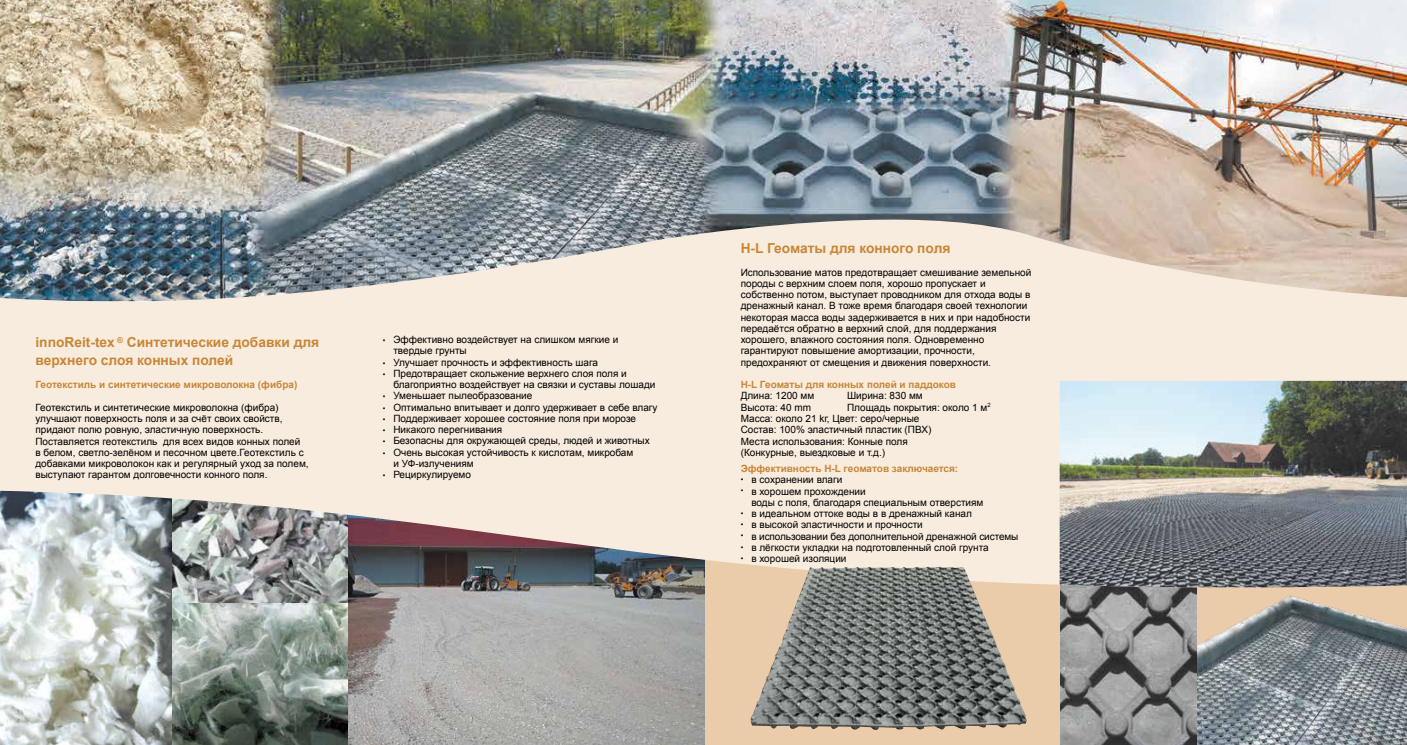
<style>
.page{position:relative;width:1407px;height:745px;background:#fff}
.page>*{position:absolute;margin:0;border:0;box-sizing:border-box;transform-origin:0 0}
.t1{font:700 13.75px/17.5px "Arial";color:#c88637}
.t2{font:10px/11.2px "Arial";color:#000}
.t3{font:700 10px "Arial";color:#c88637}
.s1{font-size:7.5px}
</style>
<div class="page">
<img style="left:1196px;top:603px;width:211px;height:141px">
<img style="left:1059px;top:603px;width:137px;height:141px">
<img style="left:347px;top:603px;width:358px;height:141px">
<div style="left:705px;top:539px;width:354px;height:205px;background:#eaccaa"></div>
<img style="left:172px;top:603px;width:175px;height:141px">
<img style="left:0;top:603px;width:172px;height:141px">
<svg style="left:0;top:303px;width:1407px;height:300px;background:#e4dacf"></svg>
<img style="left:1059px;top:380px;width:348px;height:208px">
<img style="left:0;top:0;width:1407px;height:303px">
<img style="left:750px;top:566px;width:277px;height:164px">
<h1 class="t1" style="left:35px;top:334px;width:285px">innoReit-tex <sup>®</sup> Синтетические добавки для верхнего слоя конных полей</h1>
<p class="t3" style="left:35px;top:378px;width:263px">Геотекстиль и синтетические микроволокна (фибра)</p>
<p class="t2" style="left:35px;top:401px;width:275px">Геотекстиль и синтетические микроволокна (фибра) улучшают поверхность поля и за счёт своих свойств, придают полю ровную, эластичную поверхность.<br>Поставляется геотекстиль для всех видов конных полей<br>в белом, светло-зелёном и песочном цвете.Геотекстиль с добавками микроволокон как и регулярный уход за полем, выступают гарантом долговечности конного поля.</p>
<p class="t2" style="left:393px;top:334px;width:227px;text-indent:-11px"><span class="s1">•</span> Эффективно воздействует на слишком мягкие и твердые грунты</p>
<p class="t2" style="left:383px;top:356px;width:217px"><span class="s1">•</span> Улучшает прочность и эффективность шага</p>
<p class="t2" style="left:393px;top:367px;width:264px;text-indent:-11px"><span class="s1">•</span> Предотвращает скольжение верхнего слоя поля и благоприятно воздействует на связки и суставы лошади</p>
<p class="t2" style="left:383px;top:390px;width:151px"><span class="s1">•</span> Уменьшает пылеобразование</p>
<p class="t2" style="left:383px;top:401px;width:276px"><span class="s1">•</span> Оптимально впитывает и долго удерживает в себе влагу</p>
<p class="t2" style="left:383px;top:412px;width:255px"><span class="s1">•</span> Поддерживает хорошее состояние поля при морозе</p>
<p class="t2" style="left:383px;top:424px;width:121px"><span class="s1">•</span> Никакого перегнивания</p>
<p class="t2" style="left:383px;top:435px;width:269px"><span class="s1">•</span> Безопасны для окружающей среды, людей и животных</p>
<p class="t2" style="left:393px;top:446px;width:241px;text-indent:-11px"><span class="s1">•</span> Очень высокая устойчивость к кислотам, микробам и УФ-излучениям</p>
<p class="t2" style="left:383px;top:469px;width:90px"><span class="s1">•</span> Рециркулируемо</p>
<h1 class="t1" style="left:741px;top:240px;width:211px">H-L Геоматы для конного поля</h1>
<p class="t2" style="left:741px;top:266px;width:292px">Использование матов предотвращает смешивание земельной породы с верхним слоем поля, хорошо пропускает и собственно потом, выступает проводником для отхода воды в дренажный канал. В тоже время благодаря своей технологии некоторая масса воды задерживается в них и при надобности передаётся обратно в верхний слой, для поддержания хорошего, влажного состояния поля. Одновременно гарантируют повышение амортизации, прочности, предохраняют от смещения и движения поверхности.</p>
<p class="t3" style="left:741px;top:378px;width:217px">H-L Геоматы для конных полей и паддоков</p>
<p class="t2" style="left:741px;top:390px;width:75px">Длина: 1200 мм</p>
<p class="t2" style="left:847px;top:390px;width:77px">Ширина: 830 мм</p>
<p class="t2" style="left:741px;top:401px;width:72px">Высота: 40 mm</p>
<p class="t2" style="left:741px;top:401px;width:251px;text-indent:106px">Площадь покрытия: около 1 м<sup>2<br></sup>Масса: около 21 kг, Цвет: серо/черные<br>Состав: 100% эластичный пластик (ПВХ)<br>Места использования: Конные поля<br>(Конкурные, выездковые и т.д.)</p>
<p class="t3" style="left:741px;top:461px;width:219px">Эффективность H-L геоматов заключается:</p>
<p class="t2" style="left:741px;top:474px;width:103px"><span class="s1">•</span> в сохранении влаги</p>
<p class="t2" style="left:751px;top:485px;width:234px;text-indent:-11px"><span class="s1">•</span> в хорошем прохождении<br>воды с поля, благодаря специальным отверстиям</p>
<p class="t2" style="left:741px;top:507px;width:233px"><span class="s1">•</span> в идеальном оттоке воды в в дренажный канал</p>
<p class="t2" style="left:741px;top:519px;width:184px"><span class="s1">•</span> в высокой эластичности и прочности</p>
<p class="t2" style="left:741px;top:530px;width:279px"><span class="s1">•</span> в использовании без дополнительной дренажной системы</p>
<p class="t2" style="left:741px;top:541px;width:250px"><span class="s1">•</span> в лёгкости укладки на подготовленный слой грунта</p>
<p class="t2" style="left:741px;top:552px;width:107px"><span class="s1">•</span> в хорошей изоляции</p>
</div>
